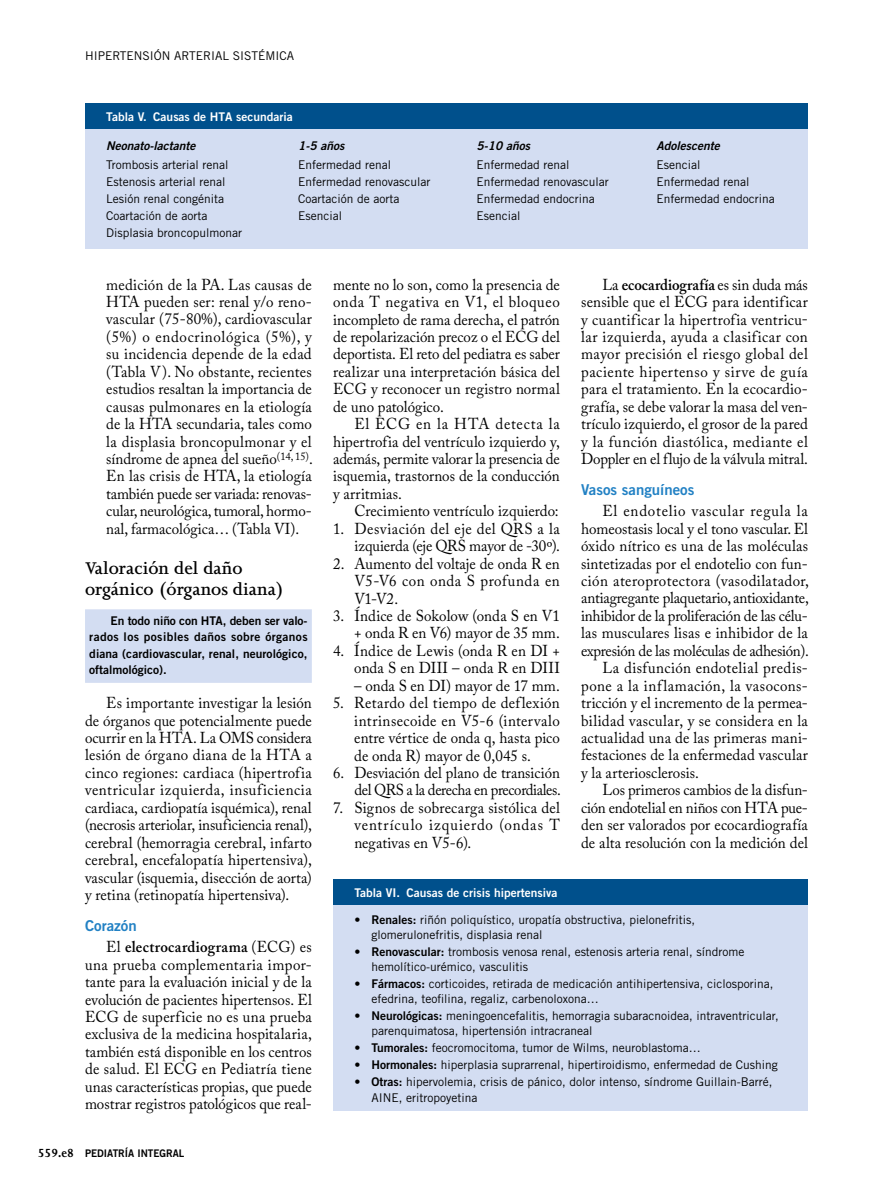
<style>
.page{position:relative;width:893px;height:1191px;background:#fff}
.page>*{position:absolute;margin:0;border:0;box-sizing:border-box;transform-origin:0 0}
.t1{font:600 19.5px/21px "Joanna MT Std";color:#000}
.t2{font:15.75px/17.4px "Adobe Caslon Pro";letter-spacing:.005em;color:#000;text-align:justify;scale:.95 1}
.t3{font:15.75px "Adobe Caslon Pro";letter-spacing:-.015em;color:#000;scale:.95 1}
.t4{font:15.75px "Adobe Caslon Pro";letter-spacing:-.02em;color:#000;scale:.95 1}
.t5{font:15.75px/17.4px "Adobe Caslon Pro";letter-spacing:.005em;color:#000;text-align:right;scale:.94 1}
.t6{font:15.75px "Adobe Caslon Pro";letter-spacing:.03em;color:#000;scale:.95 1}
.t7{font:15.75px "Adobe Caslon Pro";letter-spacing:.035em;color:#000;scale:.95 1}
.t8{font:15.75px "Adobe Caslon Pro";letter-spacing:.025em;color:#000;scale:.95 1}
.t9{font:15.75px "Adobe Caslon Pro";letter-spacing:.05em;color:#000;scale:.95 1}
.t10{font:15px "Trade Gothic Bold Two";color:#2281c4}
.t11{font:12px/15px "Trade Gothic";color:#000}
.t12{font:12px/16.5px "Trade Gothic Bold Two";letter-spacing:.005em;color:#000;text-align:justify}
.t13{font:12px "Trade Gothic Bold Two";color:#fff}
.t14{font:italic 12px "Trade Gothic Bold Two";color:#000}
.t15{font:10.5px "Trade Gothic Bold Two";color:#000;scale:.95 1}
.s1{font-weight:600}
.s2{font-family:"Joanna MT Std";font-weight:700;font-size:13.5px}
.s3{font-family:"Trade Gothic Bold Two"}
</style>
<div class="page">
<div style="left:85px;top:609px;width:227px;height:74px;background:#d3ddf2"></div>
<div style="left:85px;top:128px;width:723px;height:121px;background:#d3ddf2"></div>
<div style="left:85px;top:103px;width:723px;height:25px;background:#00508c"></div>
<div style="left:333px;top:905px;width:475px;height:205px;background:#d3ddf2"></div>
<div style="left:333px;top:879px;width:475px;height:26px;background:#00508c"></div>
<p class="t11" style="left:85px;top:48px;width:211px">Hipertensión arterial sistémica</p>
<p class="t13" style="left:106px;top:109px;width:188px">Tabla V. Causas de HTA secundaria</p>
<p class="t14" style="left:106px;top:138px;width:91px">Neonato-lactante</p>
<p class="t14" style="left:298px;top:138px;width:48px">1-5 años</p>
<p class="t14" style="left:477px;top:138px;width:55px">5-10 años</p>
<p class="t14" style="left:657px;top:138px;width:65px">Adolescente</p>
<p class="t11" style="left:106px;top:157px;width:124px">Trombosis arterial renal</p>
<p class="t11" style="left:298px;top:157px;width:94px">Enfermedad renal</p>
<p class="t11" style="left:477px;top:157px;width:94px">Enfermedad renal</p>
<p class="t11" style="left:657px;top:157px;width:46px">Esencial</p>
<p class="t11" style="left:106px;top:174px;width:121px">Estenosis arterial renal</p>
<p class="t11" style="left:298px;top:174px;width:134px">Enfermedad renovascular</p>
<p class="t11" style="left:477px;top:174px;width:134px">Enfermedad renovascular</p>
<p class="t11" style="left:657px;top:174px;width:94px">Enfermedad renal</p>
<p class="t11" style="left:106px;top:191px;width:120px">Lesión renal congénita</p>
<p class="t11" style="left:298px;top:191px;width:103px">Coartación de aorta</p>
<p class="t11" style="left:477px;top:191px;width:120px">Enfermedad endocrina</p>
<p class="t11" style="left:657px;top:191px;width:120px">Enfermedad endocrina</p>
<p class="t11" style="left:106px;top:208px;width:103px">Coartación de aorta</p>
<p class="t11" style="left:298px;top:208px;width:46px">Esencial</p>
<p class="t11" style="left:477px;top:208px;width:46px">Esencial</p>
<p class="t11" style="left:106px;top:225px;width:137px">Displasia broncopulmonar</p>
<p class="t2" style="left:106px;top:275px;width:219px">medición de la PA. Las causas de HTA pueden ser: renal y/o reno&shy;vascular (75-80%), cardiovascular (5%) o endocrinológica (5%), y su incidencia depende de la edad (Tabla V). No obstante, recientes estudios resaltan la importancia de causas pulmonares en la etiología de la HTA secundaria, tales como la displasia broncopulmonar y el síndrome de apnea del sueño<sup>(14,</sup> <sup>15)</sup>.<br>En las crisis de HTA, la etiología también puede ser variada: renovas&shy;cular, neurológica, tumoral, hormo&shy;nal, farmacológica… (Tabla VI).</p>
<p class="t1" style="left:85px;top:557px;width:200px">Valoración del daño orgánico (órganos diana)</p>
<p class="t12" style="left:89px;top:612px;width:220px;text-indent:21px">En todo niño con HTA, deben ser valo&shy;rados los posibles daños sobre órganos diana (cardiovascular, renal, neurológico, oftalmológico).</p>
<p class="t2" style="left:85px;top:694px;width:240px;text-indent:21px">Es importante investigar la lesión de órganos que potencialmente puede ocurrir en la HTA. La OMS considera lesión de órgano diana de la HTA a cinco regiones: cardiaca (hipertrofia ventricular izquierda, insuficiencia cardiaca, cardiopatía isquémica), renal (necrosis arteriolar, insuficiencia renal), cerebral (hemorragia cerebral, infarto cerebral, encefalopatía hipertensiva), vascular (isquemia, disección de aorta) y retina (retinopatía hipertensiva).</p>
<p class="t10" style="left:85px;top:916px;width:53px">Corazón</p>
<p class="t2" style="left:85px;top:938px;width:240px;text-indent:21px">El <span class="s1">electrocardiograma</span> (ECG) es una prueba complementaria impor&shy;tante para la evaluación inicial y de la evolución de pacientes hipertensos. El ECG de superficie no es una prueba exclusiva de la medicina hospitalaria, también está disponible en los centros de salud. El ECG en Pediatría tiene unas características propias, que puede mostrar registros patológicos que real-</p>
<p class="t15" style="left:38px;top:1146px;width:156px"><span class="s2">559.e8</span> PEDIATRÍA INTEGRAL</p>
<p class="t2" style="left:333px;top:275px;width:240px">mente no lo son, como la presencia de onda T negativa en V1, el bloqueo incompleto de rama derecha, el patrón de repolarización precoz o el ECG del deportista. El reto del pediatra es saber realizar una interpretación básica del ECG y reconocer un registro normal de uno patológico.</p>
<p class="t2" style="left:333px;top:415px;width:240px;text-indent:21px">El ECG en la HTA detecta la hipertrofia del ventrículo izquierdo y, además, permite valorar la presencia de isquemia, trastornos de la conducción y arritmias.</p>
<p class="t2" style="left:354px;top:502px;width:217px">Crecimiento ventrículo izquierdo:</p>
<p class="t2" style="left:333px;top:519px;width:240px;text-align:right">1. Desviación del eje del QRS a la izquierda (eje QRS mayor de -30º).</p>
<p class="t2" style="left:354px;top:554px;width:218px;text-indent:-21px">2. Aumento del voltaje de onda R en V5-V6 con onda S profunda en V1-V2.</p>
<p class="t2" style="left:333px;top:607px;width:240px;text-align:right">3. Índice de Sokolow (onda S en V1 + onda R en V6) mayor de 35 mm.</p>
<p class="t2" style="left:333px;top:642px;width:240px;text-align:right">4. Índice de Lewis (onda R en DI + onda S en DIII – onda R en DIII</p>
<p class="t2" style="left:354px;top:676px;width:218px">– onda S en DI) mayor de 17 mm.</p>
<p class="t2" style="left:354px;top:694px;width:218px;text-indent:-21px">5. Retardo del tiempo de deflexión intrinsecoide en V5-6 (intervalo entre vértice de onda q, hasta pico de onda R) mayor de 0,045 s.</p>
<p class="t5" style="left:333px;top:763px;width:244px">6. Desviación del plano de transición del QRS a la derecha en precordiales.</p>
<p class="t2" style="left:354px;top:798px;width:218px;text-indent:-21px">7. Signos de sobrecarga sistólica del ventrículo izquierdo (ondas T negativas en V5-6).</p>
<p class="t13" style="left:354px;top:885px;width:205px">Tabla VI. Causas de crisis hipertensiva</p>
<p class="t2" style="left:581px;top:275px;width:240px;text-indent:21px">La <span class="s1">ecocardiografía</span> es sin duda más sensible que el ECG para identificar y cuantificar la hipertrofia ventricu&shy;lar izquierda, ayuda a clasificar con mayor precisión el riesgo global del paciente hipertenso y sirve de guía para el tratamiento. En la ecocardio&shy;grafía, se debe valorar la masa del ven&shy;trículo izquierdo, el grosor de la pared y la función diastólica, mediante el Doppler en el flujo de la válvula mitral.</p>
<p class="t10" style="left:581px;top:481px;width:115px">Vasos sanguíneos</p>
<p class="t9" style="left:602px;top:501px;width:218px">El endotelio vascular regula la</p>
<p class="t2" style="left:581px;top:519px;width:240px">homeostasis local y el tono vascular. El</p>
<p class="t2" style="left:581px;top:537px;width:240px">óxido nítrico es una de las moléculas</p>
<p class="t2" style="left:581px;top:554px;width:240px">sintetizadas por el endotelio con fun-</p>
<p class="t6" style="left:581px;top:571px;width:241px">ción ateroprotectora (vasodilatador,</p>
<p class="t3" style="left:581px;top:589px;width:241px">antiagregante plaquetario, antioxidante,</p>
<p class="t3" style="left:581px;top:606px;width:240px">inhibidor de la proliferación de las célu-</p>
<p class="t2" style="left:581px;top:624px;width:240px">las musculares lisas e inhibidor de la</p>
<p class="t4" style="left:581px;top:641px;width:241px">expresión de las moléculas de adhesión).</p>
<p class="t8" style="left:602px;top:658px;width:218px">La disfunción endotelial predis-</p>
<p class="t7" style="left:581px;top:676px;width:240px">pone a la inflamación, la vasocons-</p>
<p class="t2" style="left:581px;top:694px;width:240px">tricción y el incremento de la permea-</p>
<p class="t2" style="left:581px;top:711px;width:240px">bilidad vascular, y se considera en la</p>
<p class="t2" style="left:581px;top:729px;width:240px">actualidad una de las primeras mani-</p>
<p class="t2" style="left:581px;top:746px;width:240px">festaciones de la enfermedad vascular</p>
<p class="t2" style="left:581px;top:763px;width:126px">y la arteriosclerosis.</p>
<p class="t2" style="left:602px;top:781px;width:218px">Los primeros cambios de la disfun-</p>
<p class="t4" style="left:581px;top:798px;width:240px">ción endotelial en niños con HTA pue-</p>
<p class="t2" style="left:581px;top:816px;width:240px">den ser valorados por ecocardiografía</p>
<p class="t2" style="left:581px;top:833px;width:240px">de alta resolución con la medición del</p>
<p class="t11" style="left:371px;top:911px;width:325px;text-indent:-17px">• <span class="s3">Renales:</span> riñón poliquístico, uropatía obstructiva, pielonefritis, glomerulonefritis, displasia renal</p>
<p class="t11" style="left:371px;top:944px;width:375px;text-indent:-17px">• <span class="s3">Renovascular:</span> trombosis venosa renal, estenosis arteria renal, síndrome hemolítico-urémico, vasculitis</p>
<p class="t11" style="left:371px;top:976px;width:403px;text-indent:-17px">• <span class="s3">Fármacos:</span> corticoides, retirada de medicación antihipertensiva, ciclosporina, efedrina, teofilina, regaliz, carbenoloxona…</p>
<p class="t11" style="left:371px;top:1008px;width:409px;text-indent:-17px">• <span class="s3">Neurológicas:</span> meningoencefalitis, hemorragia subaracnoidea, intraventricular, parenquimatosa, hipertensión intracraneal</p>
<p class="t11" style="left:354px;top:1040px;width:348px">• <span class="s3">Tumorales:</span> feocromocitoma, tumor de Wilms, neuroblastoma…</p>
<p class="t11" style="left:354px;top:1057px;width:425px">• <span class="s3">Hormonales:</span> hiperplasia suprarrenal, hipertiroidismo, enfermedad de Cushing</p>
<p class="t11" style="left:371px;top:1074px;width:402px;text-indent:-17px">• <span class="s3">Otras:</span> hipervolemia, crisis de pánico, dolor intenso, síndrome Guillain-Barré,<br>AINE, eritropoyetina</p>
</div>
